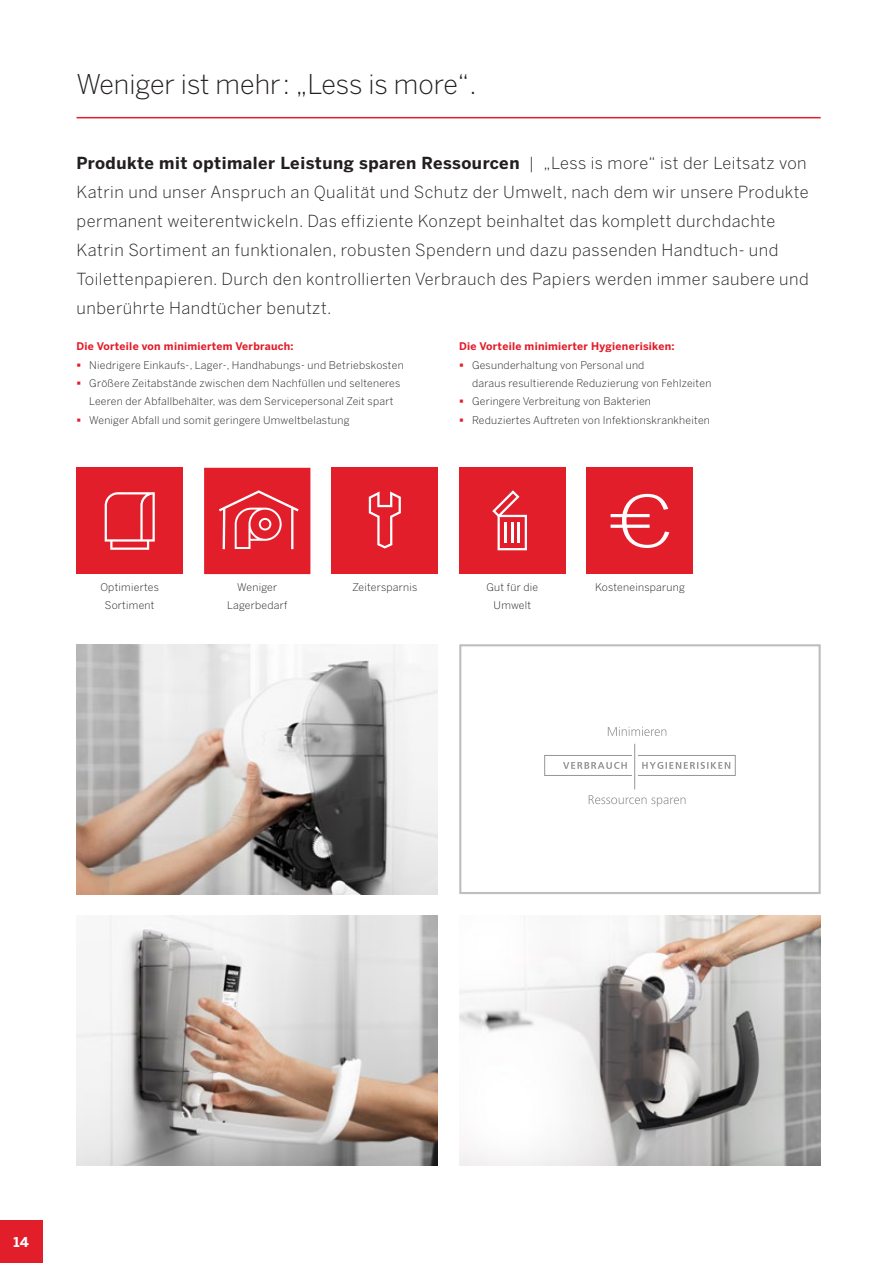
<style>
.page{position:relative;width:893px;height:1263px;background:#fff}
.page>*{position:absolute;margin:0;border:0;box-sizing:border-box;transform-origin:0 0}
.t1{font:300 27px "Benton Sans";color:#231f20}
.t2{font:300 16.5px/28.8px "Benton Sans";letter-spacing:.03em;color:#231f20}
.t3{font:700 13.5px "Benton Sans";color:#fff}
.t4{font:300 10.5px/18.3px "Benton Sans";letter-spacing:.025em;color:#231f20;text-align:center}
.t5{font:700 10.5px "Benton Sans";letter-spacing:.025em;color:#e31e2b}
.s1{font-weight:700}
</style>
<div class="page">
<img style="left:77px;top:644px;width:361px;height:250px">
<img style="left:77px;top:915px;width:361px;height:250px">
<img style="left:459px;top:915px;width:362px;height:250px">
<div style="left:77px;top:468px;width:106px;height:106px;background:#e31e2b"></div>
<svg style="left:105px;top:492px;width:50px;height:58px"></svg>
<svg style="left:204px;top:468px;width:106px;height:106px;background:#e52f3b"></svg>
<div style="left:332px;top:468px;width:106px;height:106px;background:#e31e2b"></div>
<svg style="left:369px;top:491px;width:32px;height:57px"></svg>
<div style="left:459px;top:468px;width:107px;height:106px;background:#e31e2b"></div>
<svg style="left:492px;top:490px;width:35px;height:60px"></svg>
<hr style="left:511px;top:523px;width:2px;height:20px;background:#fff">
<hr style="left:517px;top:523px;width:3px;height:20px;background:#fff">
<hr style="left:504px;top:523px;width:3px;height:20px;background:#fff">
<div style="left:587px;top:468px;width:106px;height:106px;background:#e31e2b"></div>
<svg style="left:611px;top:494px;width:58px;height:54px"></svg>
<div style="left:459px;top:644px;width:362px;height:250px;border:2px solid #bcbec0"></div>
<hr style="left:892px;top:842px;width:1px;height:421px;background:#e31e2b">
<div style="left:0;top:1220px;width:43px;height:43px;background:#e31e2b"></div>
<hr style="left:45px;top:0;width:63px;height:1px;background:#fff200">
<div style="left:544px;top:755px;width:192px;height:21px;border:1px solid #949698"></div>
<svg style="left:608px;top:727px;width:58px;height:9px"></svg>
<svg style="left:563px;top:762px;width:167px;height:7px"></svg>
<svg style="left:589px;top:795px;width:96px;height:12px"></svg>
<svg style="left:632px;top:745px;width:6px;height:45px"></svg>
<hr style="left:634px;top:744px;width:1px;height:45px;background:#949698">
<hr style="left:77px;top:117px;width:744px;height:1px;background:#e31e2b">
<h1 class="t1" style="left:77px;top:68px;width:401px">Weniger ist mehr: „Less is more“.</h1>
<p class="t2" style="left:77px;top:149px;width:734px"><span class="s1">Produkte mit optimaler Leistung sparen Ressourcen</span> | „Less is more“ ist der Leitsatz von Katrin und unser Anspruch an Qualität und Schutz der Umwelt, nach dem wir unsere Produkte permanent weiterentwickeln. Das effiziente Konzept beinhaltet das komplett durchdachte Katrin Sortiment an funktionalen, robusten Spendern und dazu passenden Handtuch- und Toilettenpapieren. Durch den kontrollierten Verbrauch des Papiers werden immer saubere und unberührte Handtücher benutzt.</p>
<p class="t5" style="left:77px;top:340px;width:219px">Die Vorteile von minimiertem Verbrauch:</p>
<p class="t4" style="left:89px;top:356px;width:316px;text-align:left">Niedrigere Einkaufs-, Lager-, Handhabungs- und Betriebskosten Größere Zeitabstände zwischen dem Nachfüllen und selteneres Leeren der Abfallbehälter, was dem Servicepersonal Zeit spart Weniger Abfall und somit geringere Umweltbelastung</p>
<p class="t5" style="left:459px;top:340px;width:217px">Die Vorteile minimierter Hygienerisiken:</p>
<p class="t4" style="left:472px;top:356px;width:241px;text-align:left">Gesunderhaltung von Personal und<br>daraus resultierende Reduzierung von Fehlzeiten Geringere Verbreitung von Bakterien Reduziertes Auftreten von Infektionskrankheiten</p>
<p class="t4" style="left:100px;top:578px;width:60px">Optimiertes<br>Sortiment</p>
<p class="t4" style="left:227px;top:578px;width:62px">Weniger<br>Lagerbedarf</p>
<p class="t4" style="left:352px;top:578px;width:66px">Zeitersparnis</p>
<p class="t4" style="left:487px;top:578px;width:53px">Gut für die<br>Umwelt</p>
<p class="t4" style="left:595px;top:578px;width:91px">Kosteneinsparung</p>
<p class="t3" style="left:14px;top:1234px;width:17px">14</p>
</div>
